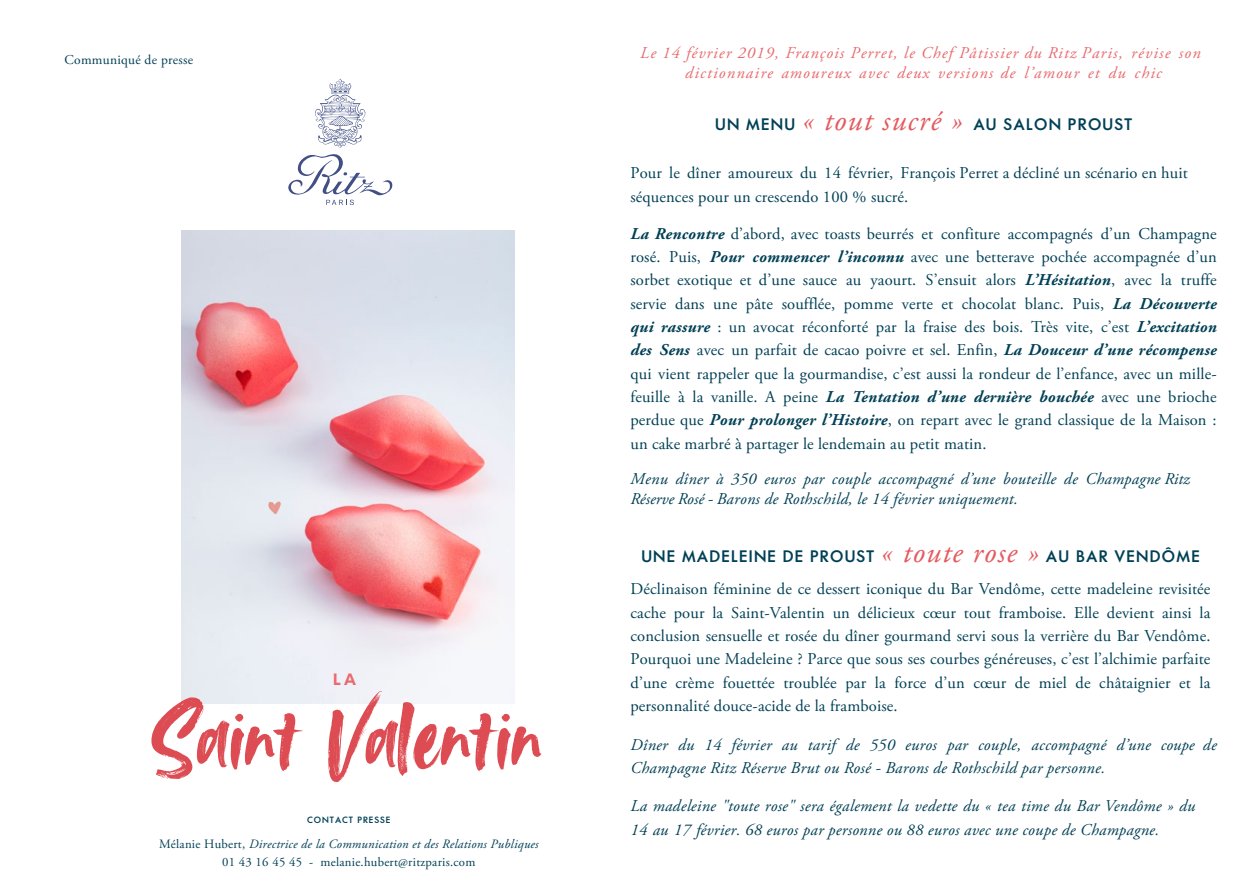
<style>
.page{position:relative;width:1259px;height:893px;background:#fff}
.page>*{position:absolute;margin:0;border:0;box-sizing:border-box;transform-origin:0 0}
.t1{font:99.15px "Avallon Alt";color:#dd4c53}
.t2{font:16.5px/23.4px "Adobe Garamond Pro";letter-spacing:.01em;color:#004055;text-align:justify}
.t3{font:italic 16.5px/19.8px "Adobe Garamond Pro";letter-spacing:.015em;color:#004055}
.t4{font:italic 16.5px/19.8px "Adobe Garamond Pro";letter-spacing:.075em;color:#e86a6d;text-align:center}
.t5{font:500 16.5px "Futura BQ";letter-spacing:.075em;color:#004055}
.t6{font:600 16.2px "Futura BQ";color:#e86a6d}
.t7{font:13.5px "Adobe Garamond Pro";letter-spacing:.02em;color:#004055}
.t8{font:12.75px/18px "Adobe Garamond Pro";letter-spacing:.02em;color:#004055;text-align:center}
.t9{font:500 9px "Futura BQ";letter-spacing:.11em;color:#004055}
.s1{font-family:"Adobe Garamond Pro";font-weight:400;font-style:italic;font-size:30px;color:#e4595e}
.s2{font-weight:700;font-style:italic}
.s3{font-style:italic}
</style>
<div class="page">
<img style="left:181px;top:231px;width:333px;height:472px">
<svg style="left:288px;top:79px;width:105px;height:126px"></svg>
<img style="left:268px;top:501px;width:13px;height:14px">
<p class="t7" style="left:65px;top:51px;width:130px">Communiqué de presse</p>
<p class="t4" style="left:640px;top:44px;width:562px">Le 14 février 2019, François Perret, le Chef Pâtissier du Ritz Paris, révise son dictionnaire amoureux avec deux versions de l’amour et du chic</p>
<p class="t5" style="left:715px;top:113px;width:418px">UN MENU <span class="s1">« tout sucré »</span> AU SALON PROUST</p>
<p class="t2" style="left:630px;top:162px;width:559px">Pour le dîner amoureux du 14 février, François Perret a décliné un scénario en huit séquences pour un crescendo 100 % sucré.</p>
<p class="t2" style="left:630px;top:222px;width:588px"><span class="s2">La Rencontre</span> d’abord, avec toasts beurrés et confiture accompagnés d’un Champagne rosé. Puis, <span class="s2">Pour commencer l’inconnu</span> avec une betterave pochée accompagnée d’un sorbet exotique et d’une sauce au yaourt. S’ensuit alors <span class="s2">L’Hésitation</span>, avec la truffe servie dans une pâte soufflée, pomme verte et chocolat blanc. Puis, <span class="s2">La Découverte qui rassure</span> : un avocat réconforté par la fraise des bois. Très vite, c’est <span class="s2">L’excitation des Sens</span> avec un parfait de cacao poivre et sel. Enfin, <span class="s2">La Douceur d’une récompense </span>qui vient rappeler que la gourmandise, c’est aussi la rondeur de l’enfance, avec un mille&shy;feuille à la vanille. A peine <span class="s2">La Tentation d’une dernière bouchée</span> avec une brioche perdue que <span class="s2">Pour prolonger l’Histoire</span>, on repart avec le grand classique de la Maison : un cake marbré à partager le lendemain au petit matin.</p>
<p class="t3" style="left:630px;top:469px;width:561px">Menu dîner à 350 euros par couple accompagné d’une bouteille de Champagne Ritz<br>Réserve Rosé - Barons de Rothschild, le 14 février uniquement.</p>
<p class="t5" style="left:641px;top:545px;width:560px">UNE MADELEINE DE PROUST <span class="s1">« toute rose »</span> AU BAR VENDÔME</p>
<p class="t2" style="left:630px;top:578px;width:581px">Déclinaison féminine de ce dessert iconique du Bar Vendôme, cette madeleine revisitée cache pour la Saint-Valentin un délicieux cœur tout framboise. Elle devient ainsi la conclusion sensuelle et rosée du dîner gourmand servi sous la verrière du Bar Vendôme.<br>Pourquoi une Madeleine ? Parce que sous ses courbes généreuses, c’est l’alchimie parfaite d’une crème fouettée troublée par la force d’un cœur de miel de châtaignier et la personnalité douce-acide de la framboise.</p>
<p class="t3" style="left:630px;top:733px;width:588px;line-height:23.1px">Dîner du 14 février au tarif de 550 euros par couple, accompagné d’une coupe de<br>Champagne Ritz Réserve Brut ou Rosé - Barons de Rothschild par personne.</p>
<p class="t3" style="left:630px;top:795px;width:566px;line-height:23.2px">La madeleine "toute rose" sera également la vedette du « tea time du Bar Vendôme » du<br>14 au 17 février. 68 euros par personne ou 88 euros avec une coupe de Champagne.</p>
<p class="t6" style="left:333px;top:669px;width:25px">LA</p>
<h1 class="t1" style="left:148px;top:669px;width:395px">Saint Valentin</h1>
<p class="t9" style="left:307px;top:813px;width:85px">CONTACT PRESSE</p>
<p class="t8" style="left:159px;top:835px;width:381px">Mélanie Hubert, <span class="s3">Directrice de la Communication et des Relations Publiques<br></span>01 43 16 45 45 - melanie.hubert@ritzparis.com</p>
</div>
